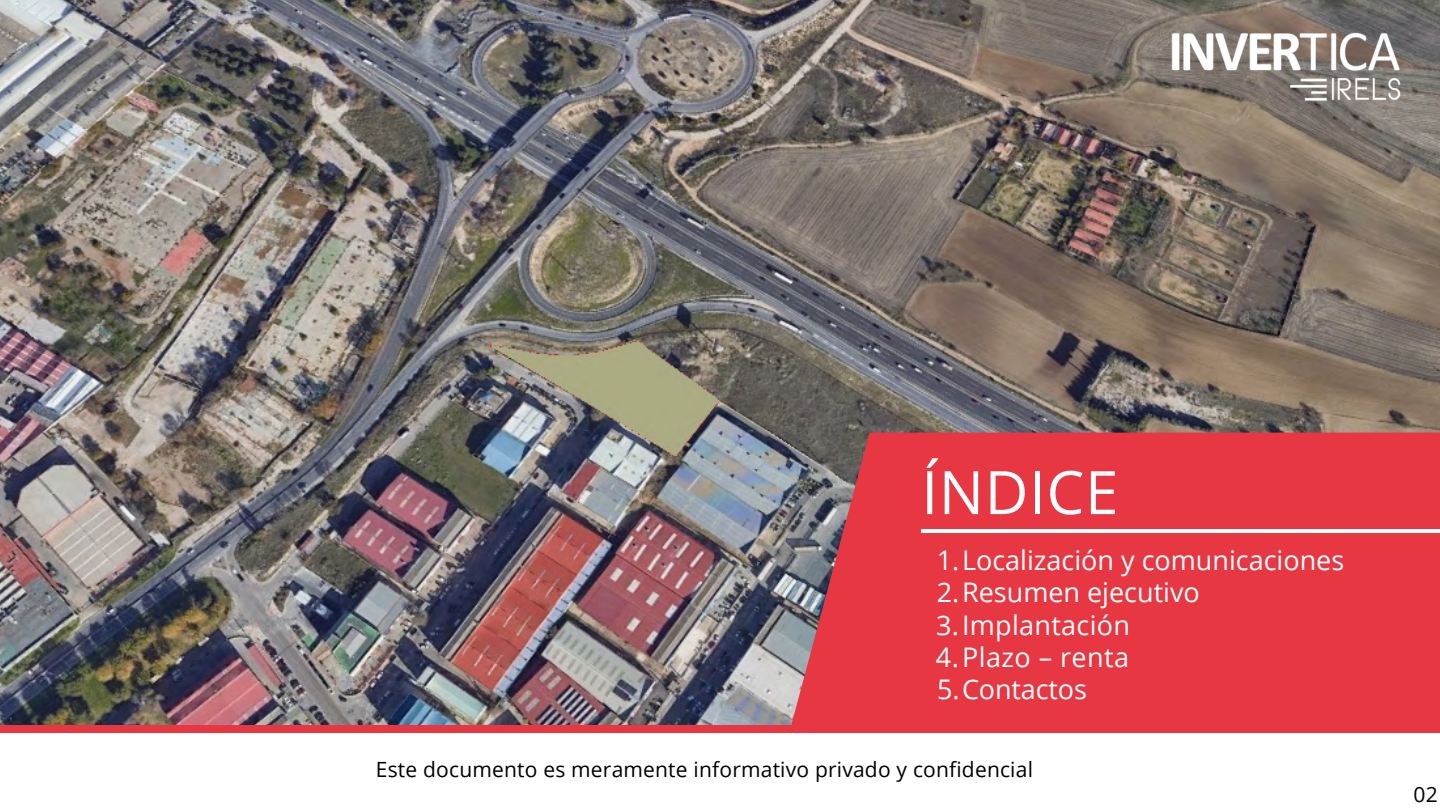
<style>
.page{position:relative;width:1440px;height:810px;background:#fff}
.page>*{position:absolute;margin:0;border:0;box-sizing:border-box;transform-origin:0 0}
.t1{font:60px "Open Sans";letter-spacing:.01em;color:#fff}
.t2{font:27px "Open Sans";color:#fff}
.t3{font:21px "Open Sans";letter-spacing:.01em;color:#000}
</style>
<div class="page">
<img style="left:0;top:0;width:1440px;height:725px">
<div style="left:790px;top:433px;width:650px;height:292px;background:#e73742"></div>
<div style="left:0;top:725px;width:1440px;height:8px;background:#e73742"></div>
<img style="left:1171px;top:32px;width:230px;height:70px">
<hr style="left:921px;top:529px;width:519px;height:4px;background:#fff">
<p class="t1" style="left:921px;top:450px;width:199px">ÍNDICE</p>
<p class="t2" style="left:937px;top:541px;width:409px">1.Localización y comunicaciones</p>
<p class="t2" style="left:937px;top:574px;width:265px">2.Resumen ejecutivo</p>
<p class="t2" style="left:936px;top:606px;width:195px">3.Implantación</p>
<p class="t2" style="left:936px;top:638px;width:195px">4.Plazo – renta</p>
<p class="t2" style="left:937px;top:670px;width:151px">5.Contactos</p>
<h1 class="t3" style="left:376px;top:755px;width:659px">Este documento es meramente informativo privado y confidencial</h1>
<p class="t3" style="left:1413px;top:780px;width:26px">02</p>
</div>
